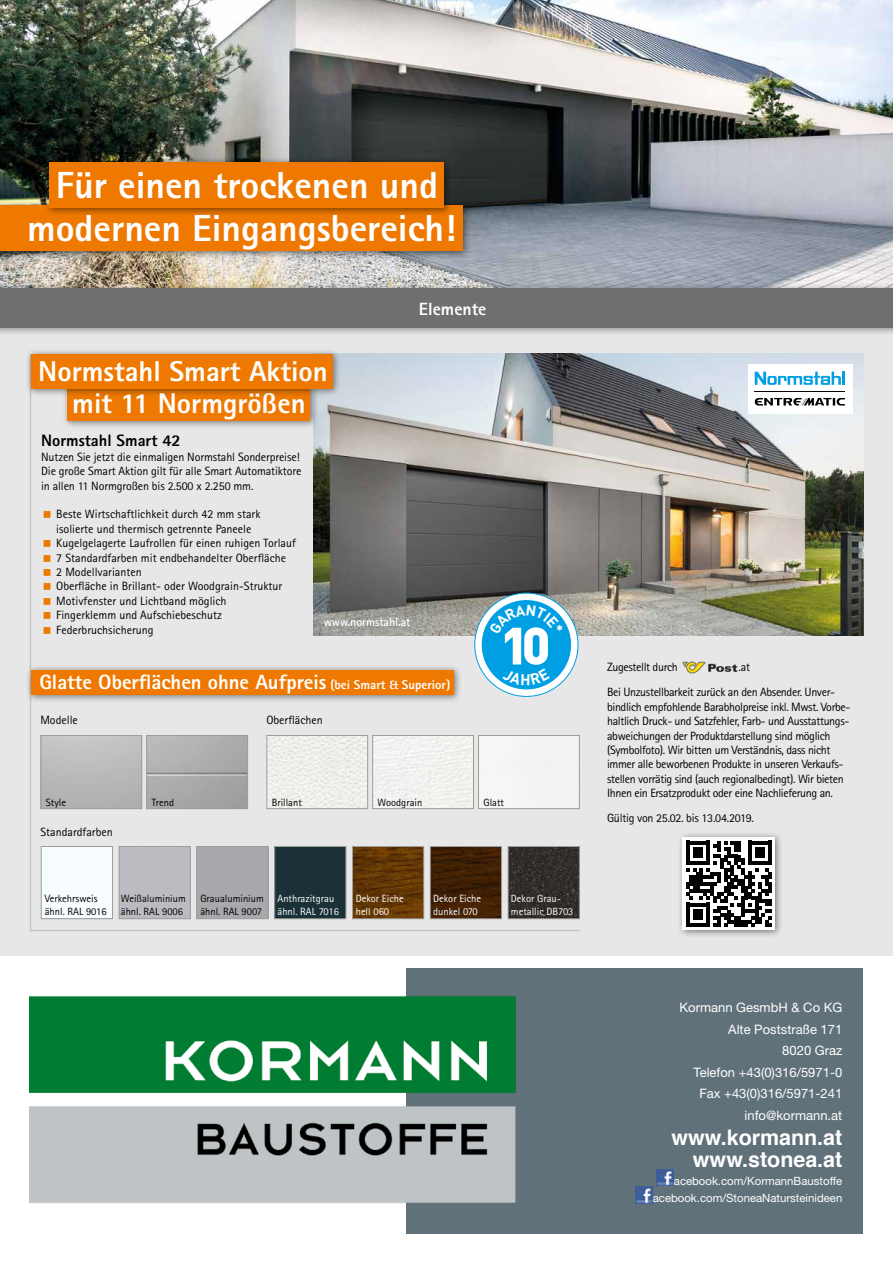
<style>
.page{position:relative;width:893px;height:1263px;background:#fff}
.page>*{position:absolute;margin:0;border:0;box-sizing:border-box;transform-origin:0 0}
.t1{font:800 37.8px "Rotis Sans Serif";color:#fff}
.t2{font:800 28.65px "Rotis Sans Serif";color:#fff}
.t3{font:700 21.45px/21.9px "Helvetica";color:#fff;text-align:right}
.t4{font:800 20.7px "Rotis Sans Serif";color:#fff}
.t5{font:800 17.7px "Rotis Sans Serif";color:#fff}
.t6{font:800 16.5px "Rotis Sans Serif";color:#000}
.t7{font:13.05px/21.5px "Helvetica Neue LT Pro";color:#fff;text-align:right}
.t8{font:12px/14.4px "Rotis Sans Serif";letter-spacing:-.01em;color:#000}
.t9{font:12px/14.4px "Rotis Sans Serif";letter-spacing:-.03em;color:#000}
.t10{font:700 12px "Rotis Sans Serif";letter-spacing:-.01em;color:#fff}
.t11{font:11.4px/17.5px "Helvetica Neue LT Pro";color:#fff;text-align:right}
.t12{font:10.5px/12.6px "Rotis Sans Serif";color:#000}
.t13{font:10.5px/12.6px "Rotis Sans Serif";color:#fff}
.s1{font-size:12.75px}
</style>
<div class="page">
<div style="left:0;top:0;width:893px;height:955px;background:#e7e7e7"></div>
<img style="left:0;top:0;width:893px;height:282px">
<div style="left:0;top:282px;width:893px;height:54px;background:#000;opacity:.4"></div>
<div style="left:0;top:288px;width:893px;height:39px;background:#706f6f"></div>
<hr style="left:30px;top:354px;width:1px;height:577px;background:#c6c6c6">
<hr style="left:31px;top:930px;width:549px;height:1px;background:#c6c6c6">
<div style="left:677px;top:831px;width:107px;height:107px;background:#000;opacity:.5"></div>
<div style="left:683px;top:837px;width:92px;height:93px;background:#fff"></div>
<svg style="left:686px;top:841px;width:86px;height:86px"></svg>
<div style="left:407px;top:968px;width:456px;height:265px;background:#607179"></div>
<img style="left:657px;top:1169px;width:16px;height:17px">
<img style="left:636px;top:1187px;width:16px;height:16px">
<img style="left:29px;top:981px;width:487px;height:232px">
<img style="left:313px;top:354px;width:550px;height:282px">
<div style="left:475px;top:593px;width:103px;height:103px;background:#fff;border-radius:50%"></div>
<svg style="left:481px;top:599px;width:91px;height:91px"></svg>
<div style="left:748px;top:365px;width:105px;height:49px;background:#fff"></div>
<svg style="left:755px;top:398px;width:90px;height:7px"></svg>
<hr style="left:755px;top:391px;width:90px;height:1px;background:#000">
<svg style="left:755px;top:372px;width:90px;height:13px"></svg>
<div style="left:43px;top:848px;width:68px;height:69px;background:#f7fcff"></div>
<div style="left:41px;top:846px;width:72px;height:73px;border:1px solid #9d9d9c"></div>
<div style="left:196px;top:846px;width:72px;height:73px;border:1px solid #9d9d9c"></div>
<div style="left:119px;top:846px;width:72px;height:73px;border:1px solid #9d9d9c"></div>
<div style="left:276px;top:848px;width:68px;height:69px;background:#1a3137"></div>
<div style="left:274px;top:846px;width:72px;height:73px;border:1px solid #9d9d9c"></div>
<img style="left:354px;top:848px;width:68px;height:69px">
<div style="left:352px;top:846px;width:72px;height:73px;border:1px solid #9d9d9c"></div>
<img style="left:432px;top:848px;width:68px;height:69px">
<div style="left:430px;top:846px;width:72px;height:73px;border:1px solid #9d9d9c"></div>
<img style="left:510px;top:848px;width:68px;height:69px">
<div style="left:508px;top:846px;width:72px;height:73px;border:1px solid #9d9d9c"></div>
<div style="left:41px;top:735px;width:101px;height:74px;border:1px solid #9d9d9c"></div>
<div style="left:146px;top:735px;width:102px;height:74px;border:1px solid #9d9d9c"></div>
<img style="left:268px;top:737px;width:98px;height:70px">
<div style="left:266px;top:735px;width:102px;height:74px;border:1px solid #9d9d9c"></div>
<img style="left:374px;top:737px;width:98px;height:70px">
<div style="left:372px;top:735px;width:102px;height:74px;border:1px solid #9d9d9c"></div>
<div style="left:480px;top:737px;width:98px;height:70px;background:#f2f4f3"></div>
<div style="left:478px;top:735px;width:102px;height:74px;border:1px solid #9d9d9c"></div>
<img style="left:682px;top:661px;width:56px;height:13px">
<div style="left:0;top:200px;width:471px;height:59px;background:#000;opacity:.5"></div>
<div style="left:0;top:205px;width:462px;height:46px;background:#ef7900"></div>
<div style="left:44px;top:157px;width:409px;height:59px;background:#000;opacity:.5"></div>
<div style="left:50px;top:162px;width:394px;height:46px;background:#ef7900"></div>
<div style="left:62px;top:381px;width:257px;height:48px;background:#000;opacity:.5"></div>
<div style="left:67px;top:386px;width:243px;height:34px;background:#ef7900"></div>
<div style="left:25px;top:349px;width:316px;height:48px;background:#000;opacity:.5"></div>
<div style="left:31px;top:354px;width:302px;height:34px;background:#ef7900"></div>
<div style="left:25px;top:664px;width:438px;height:39px;background:#000;opacity:.5"></div>
<div style="left:31px;top:670px;width:423px;height:25px;background:#ef7900"></div>
<svg style="left:489px;top:604px;width:74px;height:81px"></svg>
<h1 class="t1" style="left:56px;top:161px;width:384px">Für einen trockenen und</h1>
<h1 class="t1" style="left:27px;top:205px;width:430px">modernen Eingangsbereich!</h1>
<h3 class="t5" style="left:419px;top:297px;width:69px">Elemente</h3>
<h2 class="t2" style="left:38px;top:353px;width:291px">Normstahl Smart Aktion</h2>
<h2 class="t2" style="left:72px;top:385px;width:235px">mit 11 Normgrößen</h2>
<h3 class="t6" style="left:41px;top:430px;width:141px">Normstahl Smart 42</h3>
<p class="t8" style="left:41px;top:449px;width:262px">Nutzen Sie jetzt die einmaligen Normstahl Sonderpreise!<br>Die große Smart Aktion gilt für alle Smart Automatiktore in allen 11 Normgroßen bis 2.500 x 2.250 mm.</p>
<p class="t8" style="left:56px;top:507px;width:241px">Beste Wirtschaftlichkeit durch 42 mm stark isolierte und thermisch getrennte Paneele Kugelgelagerte Laufrollen für einen ruhigen Torlauf 7 Standardfarben mit endbehandelter Oberfläche<br>2 Modellvarianten<br>Oberfläche in Brillant- oder Woodgrain-Struktur Motivfenster und Lichtband möglich<br>Fingerklemm und Aufschiebeschutz Federbruchsicherung</p>
<p class="t10" style="left:324px;top:614px;width:88px">www.normstahl.at</p>
<h3 class="t4" style="left:39px;top:669px;width:412px">Glatte Oberflächen ohne Aufpreis <span class="s1">(bei Smart &amp; Superior)</span></h3>
<p class="t8" style="left:40px;top:713px;width:39px">Modelle</p>
<p class="t12" style="left:46px;top:796px;width:22px">Style</p>
<p class="t8" style="left:40px;top:824px;width:74px">Standardfarben</p>
<p class="t8" style="left:266px;top:713px;width:58px">Oberflächen</p>
<p class="t12" style="left:152px;top:796px;width:24px">Trend</p>
<p class="t12" style="left:272px;top:796px;width:32px">Brillant</p>
<p class="t12" style="left:378px;top:796px;width:46px">Woodgrain</p>
<p class="t12" style="left:483px;top:796px;width:22px">Glatt</p>
<p class="t12" style="left:45px;top:892px;width:63px">Verkehrsweis ähnl. RAL 9016</p>
<p class="t12" style="left:121px;top:892px;width:66px">Weißaluminium ähnl. RAL 9006</p>
<p class="t12" style="left:200px;top:892px;width:65px">Graualuminium ähnl. RAL 9007</p>
<p class="t13" style="left:277px;top:892px;width:63px">Anthrazitgrau ähnl. RAL 7016</p>
<p class="t13" style="left:356px;top:892px;width:50px">Dekor Eiche hell 060</p>
<p class="t13" style="left:433px;top:892px;width:50px">Dekor Eiche dunkel 070</p>
<p class="t13" style="left:511px;top:892px;width:64px">Dekor Grau&shy;metallic DB703</p>
<p class="t9" style="left:607px;top:655px;width:229px;line-height:24.9px">Zugestellt durch<br>Bei Unzustellbarkeit zurück an den Absender. Unver-</p>
<p class="t9" style="left:607px;top:699px;width:245px">bindlich empfohlende Barabholpreise inkl. Mwst. Vorbe&shy;haltlich Druck- und Satzfehler, Farb- und Ausstattungs&shy;abweichungen der Produktdarstellung sind möglich (Symbolfoto). Wir bitten um Verständnis, dass nicht immer alle beworbenen Produkte in unseren Verkaufs&shy;stellen vorrätig sind (auch regionalbedingt). Wir bieten Ihnen ein Ersatzprodukt oder eine Nachlieferung an.</p>
<p class="t8" style="left:607px;top:811px;width:148px">Gültig von 25.02. bis 13.04.2019.</p>
<p class="t8" style="left:738px;top:660px;width:13px">.at</p>
<p class="t7" style="left:679px;top:997px;width:164px">Kormann GesmbH &amp; Co KG<br>Alte Poststraße 171<br>8020 Graz<br>Telefon +43(0)316/5971-0<br>Fax +43(0)316/5971-241 info@kormann.at</p>
<h3 class="t3" style="left:671px;top:1127px;width:172px">www.kormann.at www.stonea.at</h3>
<p class="t11" style="left:653px;top:1172px;width:191px">acebook.com/KormannBaustoffe acebook.com/StoneaNatursteinideen</p>
</div>
